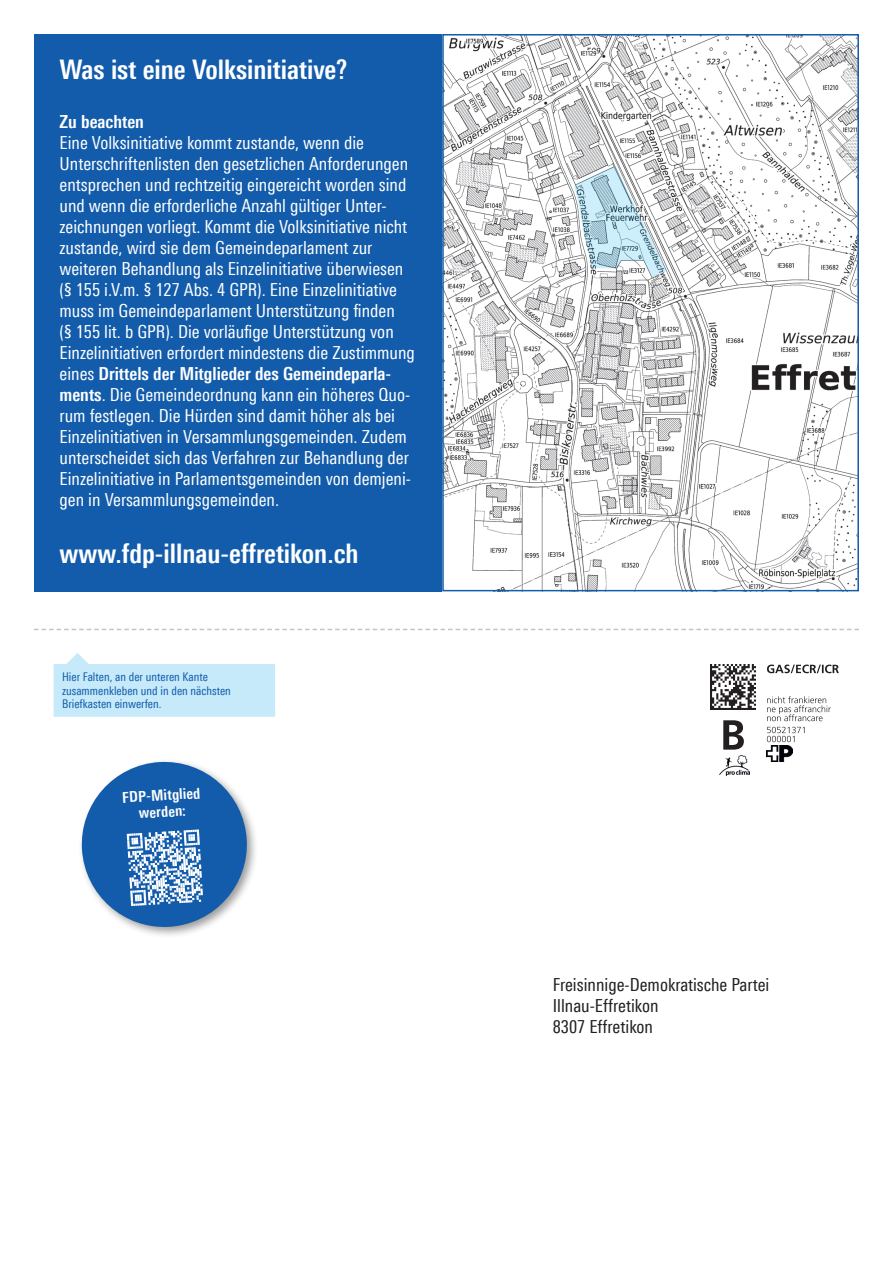
<style>
.page{position:relative;width:893px;height:1263px;background:#fff}
.page>*{position:absolute;margin:0;border:0;box-sizing:border-box;transform-origin:0 0}
.t1{font:700 27px "Linotype Univers 620 Cn";color:#fff}
.t2{font:18px/21px "Linotype Univers 420 Cn";color:#fff}
.t3{font:18px/21px "Linotype Univers 420 Cn";color:#231f20}
.t4{font:700 18px "Linotype Univers 620 Cn";color:#fff}
.t5{font:700 15px/16.5px "Linotype Univers 620 Cn";color:#fff;text-align:center}
.t6{font:12px/13.5px "Linotype Univers 420 Cn";color:#135cab}
.s1{font-family:"Linotype Univers 420 Cn";font-weight:400}
.s2{font-family:"Linotype Univers 620 Cn";font-weight:700}
</style>
<div class="page">
<svg style="left:34px;top:629px;width:825px;height:1px"></svg>
<div style="left:34px;top:34px;width:408px;height:557px;background:#135cab"></div>
<svg style="left:54px;top:653px;width:221px;height:64px"></svg>
<div style="left:78px;top:758px;width:181px;height:181px;background:#231f20;opacity:.45"></div>
<svg style="left:79px;top:759px;width:170px;height:170px"></svg>
<img style="left:445px;top:37px;width:411px;height:551px">
<div style="left:442px;top:34px;width:417px;height:557px;border:2px solid #135cab"></div>
<svg style="left:573px;top:166px;width:94px;height:111px"></svg>
<img style="left:711px;top:664px;width:45px;height:45px">
<svg style="left:723px;top:720px;width:21px;height:30px"></svg>
<img style="left:720px;top:756px;width:30px;height:19px">
<svg style="left:767px;top:665px;width:72px;height:8px"></svg>
<svg style="left:767px;top:696px;width:64px;height:25px"></svg>
<svg style="left:767px;top:727px;width:37px;height:15px"></svg>
<img style="left:766px;top:745px;width:26px;height:17px">
<h1 class="t1" style="left:60px;top:53px;width:289px">Was ist eine Volksinitiative?</h1>
<p class="t4" style="left:60px;top:111px;width:86px">Zu beachten</p>
<p class="t2" style="left:60px;top:132px;width:357px">Eine Volksinitiative kommt zustande, wenn die Unterschriftenlisten den gesetzlichen Anforderungen entsprechen und rechtzeitig eingereicht worden sind und wenn die erforderliche Anzahl gültiger Unter&shy;zeichnungen vorliegt. Kommt die Volksinitiative nicht zustande, wird sie dem Gemeindeparlament zur weiteren Behandlung als Einzelinitiative überwiesen (§ 155 i.V.m. § 127 Abs. 4 GPR). Eine Einzelinitiative muss im Gemeindeparlament Unterstützung finden<br>(§ 155 lit. b GPR). Die vorläufige Unterstützung von Einzelinitiativen erfordert mindestens die Zustimmung</p>
<p class="t4" style="left:60px;top:363px;width:333px"><span class="s1">eines</span> Drittels der Mitglieder des Gemeindeparla-</p>
<p class="t2" style="left:60px;top:384px;width:353px"><span class="s2">ments</span>. Die Gemeindeordnung kann ein höheres Quo&shy;rum festlegen. Die Hürden sind damit höher als bei Einzelinitiativen in Versammlungsgemeinden. Zudem unterscheidet sich das Verfahren zur Behandlung der Einzelinitiative in Parlamentsgemeinden von demjeni&shy;gen in Versammlungsgemeinden.</p>
<h1 class="t1" style="left:60px;top:538px;width:300px">www.fdp-illnau-effretikon.ch</h1>
<p class="t6" style="left:62px;top:670px;width:170px">Hier Falten, an der unteren Kante zusammenkleben und in den nächsten<br>Briefkasten einwerfen.</p>
<p class="t5" style="left:122px;top:789px;width:80px;rotate:-4deg">FDP-Mitglied werden:</p>
<p class="t3" style="left:553px;top:974px;width:218px">Freisinnige-Demokratische Partei<br>Illnau-Effretikon<br>8307 Effretikon</p>
</div>
